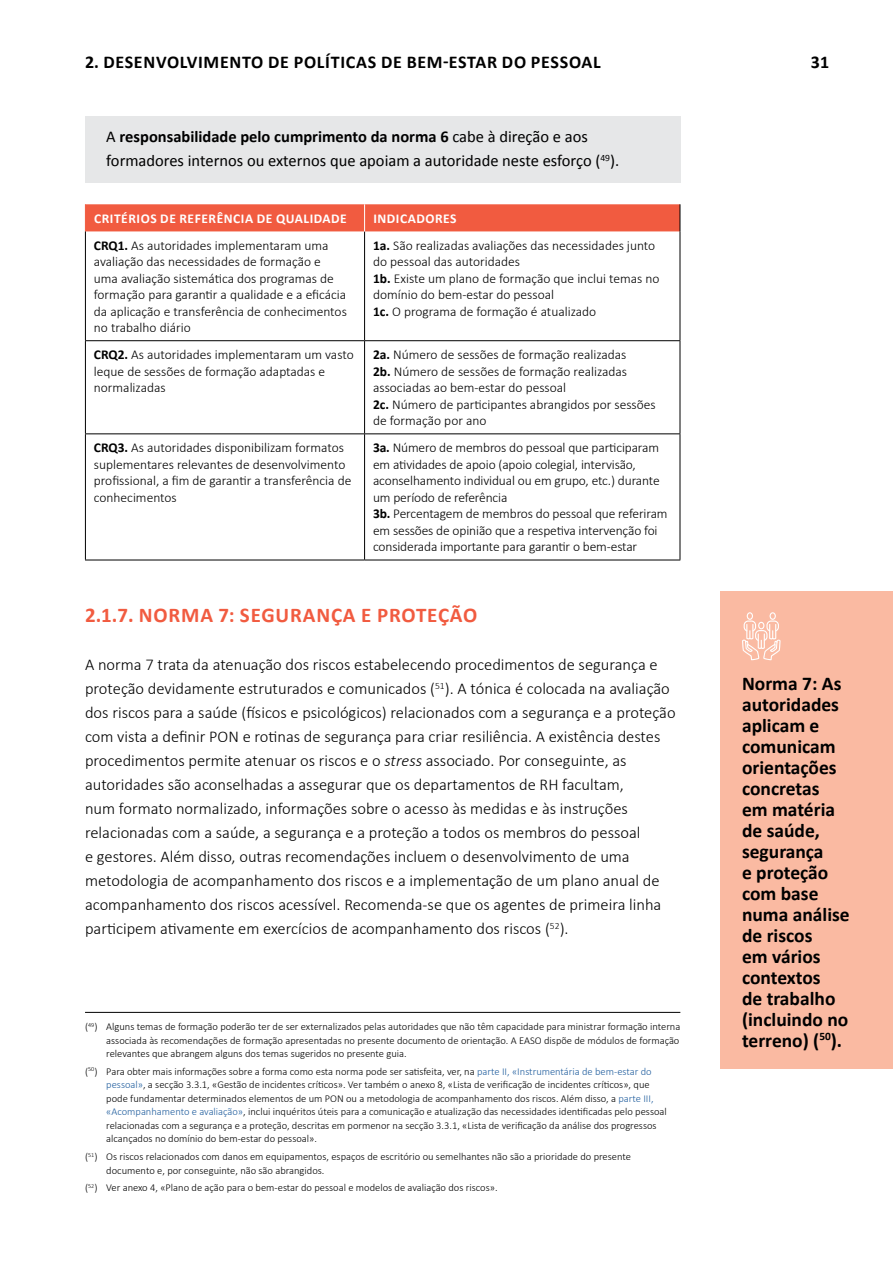
<style>
.page{position:relative;width:893px;height:1263px;background:#fff}
.page>*{position:absolute;margin:0;border:0;box-sizing:border-box;transform-origin:0 0}
.HL3{font:700 21px "Calibri";letter-spacing:.04em;color:#f15b40}
.t1{font:700 19.5px/21px "Calibri";color:#000}
.t2{font:700 18px "Calibri";color:#000}
.text{font:300 16.5px/24px "Calibri";color:#000}
.box_gray{font:16.5px/24px "Calibri";color:#000}
.table_text{font:300 13.5px/16.5px "Calibri";color:#000}
.table_header{font:700 13.5px "Calibri";letter-spacing:.04em;color:#fff}
.footnote{font:300 10.5px/13.5px "Calibri";color:#000}
.s1{font-weight:700}
.s2{font-style:italic}
.s3{color:#215e9e}
</style>
<div class="page">
<div style="left:85px;top:117px;width:595px;height:66px;background:#e6e7e8"></div>
<hr style="left:85px;top:231px;width:1px;height:109px;background:#000">
<hr style="left:85px;top:341px;width:1px;height:92px;background:#000">
<hr style="left:85px;top:434px;width:1px;height:126px;background:#000">
<hr style="left:364px;top:231px;width:1px;height:109px;background:#000">
<hr style="left:680px;top:231px;width:1px;height:109px;background:#000">
<hr style="left:364px;top:341px;width:1px;height:92px;background:#000">
<hr style="left:680px;top:341px;width:1px;height:92px;background:#000">
<hr style="left:364px;top:434px;width:1px;height:126px;background:#000">
<hr style="left:680px;top:434px;width:1px;height:126px;background:#000">
<hr style="left:85px;top:340px;width:280px;height:1px;background:#000">
<hr style="left:365px;top:340px;width:315px;height:1px;background:#000">
<hr style="left:85px;top:433px;width:280px;height:1px;background:#000">
<hr style="left:365px;top:433px;width:315px;height:1px;background:#000">
<hr style="left:85px;top:560px;width:280px;height:1px;background:#000">
<hr style="left:365px;top:560px;width:315px;height:1px;background:#000">
<div style="left:85px;top:204px;width:596px;height:27px;background:#f15b40"></div>
<hr style="left:85px;top:1012px;width:595px;height:1px;background:#000">
<div style="left:721px;top:591px;width:172px;height:477px;background:#fabaa2"></div>
<svg style="left:742px;top:612px;width:39px;height:48px"></svg>
<h3 class="t2" style="left:85px;top:50px;width:42px">2. Desenvolvimento</h3>
<h3 class="t2" style="left:268px;top:50px;width:36px">de políticas</h3>
<h3 class="t2" style="left:381px;top:50px;width:38px">de bem</h3>
<h3 class="t2" style="left:443px;top:50px;width:9px">-estar</h3>
<h3 class="t2" style="left:502px;top:50px;width:33px">do pessoal</h3>
<h3 class="t2" style="left:811px;top:50px;width:20px">31</h3>
<p class="box_gray" style="left:106px;top:124px;width:514px">A <span class="s1">responsabilidade pelo cumprimento da norma 6</span> cabe à direção e aos formadores internos ou externos que apoiam a autoridade neste esforço (<sup>49</sup>).</p>
<p class="table_header" style="left:94px;top:210px;width:254px">CRITÉRIOS DE REFERÊNCIA DE QUALIDADE</p>
<p class="table_header" style="left:373px;top:210px;width:85px">INDICADORES</p>
<p class="table_text" style="left:94px;top:237px;width:254px"><span class="s1">CRQ1.</span> As autoridades implementaram uma avaliação das necessidades de formação e uma avaliação sistemática dos programas de formação para garantir a qualidade e a eficácia da aplicação e transferência de conhecimentos no trabalho diário</p>
<p class="table_text" style="left:373px;top:237px;width:284px"><span class="s1">1a.</span> São realizadas avaliações das necessidades junto do pessoal das autoridades</p>
<p class="table_text" style="left:373px;top:270px;width:288px"><span class="s1">1b.</span> Existe um plano de formação que inclui temas no domínio do bem-estar do pessoal</p>
<p class="table_text" style="left:373px;top:303px;width:225px"><span class="s1">1c.</span> O programa de formação é atualizado</p>
<p class="table_text" style="left:94px;top:346px;width:261px"><span class="s1">CRQ2.</span> As autoridades implementaram um vasto leque de sessões de formação adaptadas e normalizadas</p>
<p class="table_text" style="left:373px;top:346px;width:255px"><span class="s1">2a.</span> Número de sessões de formação realizadas</p>
<p class="table_text" style="left:373px;top:363px;width:255px"><span class="s1">2b.</span> Número de sessões de formação realizadas associadas ao bem-estar do pessoal</p>
<p class="table_text" style="left:373px;top:396px;width:284px"><span class="s1">2c.</span> Número de participantes abrangidos por sessões de formação por ano</p>
<p class="table_text" style="left:94px;top:440px;width:259px"><span class="s1">CRQ3.</span> As autoridades disponibilizam formatos suplementares relevantes de desenvolvimento profissional, a fim de garantir a transferência de conhecimentos</p>
<p class="table_text" style="left:373px;top:440px;width:288px"><span class="s1">3a.</span> Número de membros do pessoal que participaram em atividades de apoio (apoio colegial, intervisão, aconselhamento individual ou em grupo, etc.) durante um período de referência</p>
<p class="table_text" style="left:373px;top:506px;width:296px"><span class="s1">3b.</span> Percentagem de membros do pessoal que referiram em sessões de opinião que a respetiva intervenção foi considerada importante para garantir o bem-estar</p>
<p class="HL3" style="left:85px;top:602px;width:394px">2.1.7. NORMA 7: SEGURANÇA E PROTEÇÃO</p>
<p class="text" style="left:85px;top:652px;width:592px">A norma 7 trata da atenuação dos riscos estabelecendo procedimentos de segurança e proteção devidamente estruturados e comunicados (<sup>51</sup>). A tónica é colocada na avaliação dos riscos para a saúde (físicos e psicológicos) relacionados com a segurança e a proteção com vista a definir PON e rotinas de segurança para criar resiliência. A existência destes procedimentos permite atenuar os riscos e o <span class="s2">stress</span> associado. Por conseguinte, as autoridades são aconselhadas a assegurar que os departamentos de RH facultam,<br>num formato normalizado, informações sobre o acesso às medidas e às instruções relacionadas com a saúde, a segurança e a proteção a todos os membros do pessoal<br>e gestores. Além disso, outras recomendações incluem o desenvolvimento de uma metodologia de acompanhamento dos riscos e a implementação de um plano anual de acompanhamento dos riscos acessível. Recomenda-se que os agentes de primeira linha participem ativamente em exercícios de acompanhamento dos riscos (<sup>52</sup>).</p>
<p class="footnote" style="left:106px;top:1020px;width:576px;text-align:justify;text-indent:-21px">(<sup>49</sup>) Alguns temas de formação poderão ter de ser externalizados pelas autoridades que não têm capacidade para ministrar formação interna associada às recomendações de formação apresentadas no presente documento de orientação. A EASO dispõe de módulos de formação relevantes que abrangem alguns dos temas sugeridos no presente guia.</p>
<p class="footnote" style="left:106px;top:1064px;width:562px;text-indent:-21px">(<sup>50</sup>) Para obter mais informações sobre a forma como esta norma pode ser satisfeita, ver, na <span class="s3">parte II, «Instrumentária de bem-estar do pessoal»</span>, a secção 3.3.1, «Gestão de incidentes críticos». Ver também o anexo 8, «Lista de verificação de incidentes críticos», que pode fundamentar determinados elementos de um PON ou a metodologia de acompanhamento dos riscos. Além disso, a <span class="s3">parte III, «Acompanhamento e avaliação»</span>, inclui inquéritos úteis para a comunicação e atualização das necessidades identificadas pelo pessoal relacionadas com a segurança e a proteção, descritas em pormenor na secção 3.3.1, «Lista de verificação da análise dos progressos alcançados no domínio do bem-estar do pessoal».</p>
<p class="footnote" style="left:106px;top:1150px;width:526px;text-indent:-21px">(<sup>51</sup>) Os riscos relacionados com danos em equipamentos, espaços de escritório ou semelhantes não são a prioridade do presente documento e, por conseguinte, não são abrangidos.</p>
<p class="footnote" style="left:85px;top:1181px;width:414px">(<sup>52</sup>) Ver anexo 4, «Plano de ação para o bem-estar do pessoal e modelos de avaliação dos riscos».</p>
<p class="t1" style="left:742px;top:672px;width:109px">Norma 7: As autoridades aplicam e comunicam orientações concretas em matéria de saúde, segurança<br>e proteção com base numa análise de riscos<br>em vários contextos<br>de trabalho (incluindo no terreno) (<sup>50</sup>).</p>
</div>
